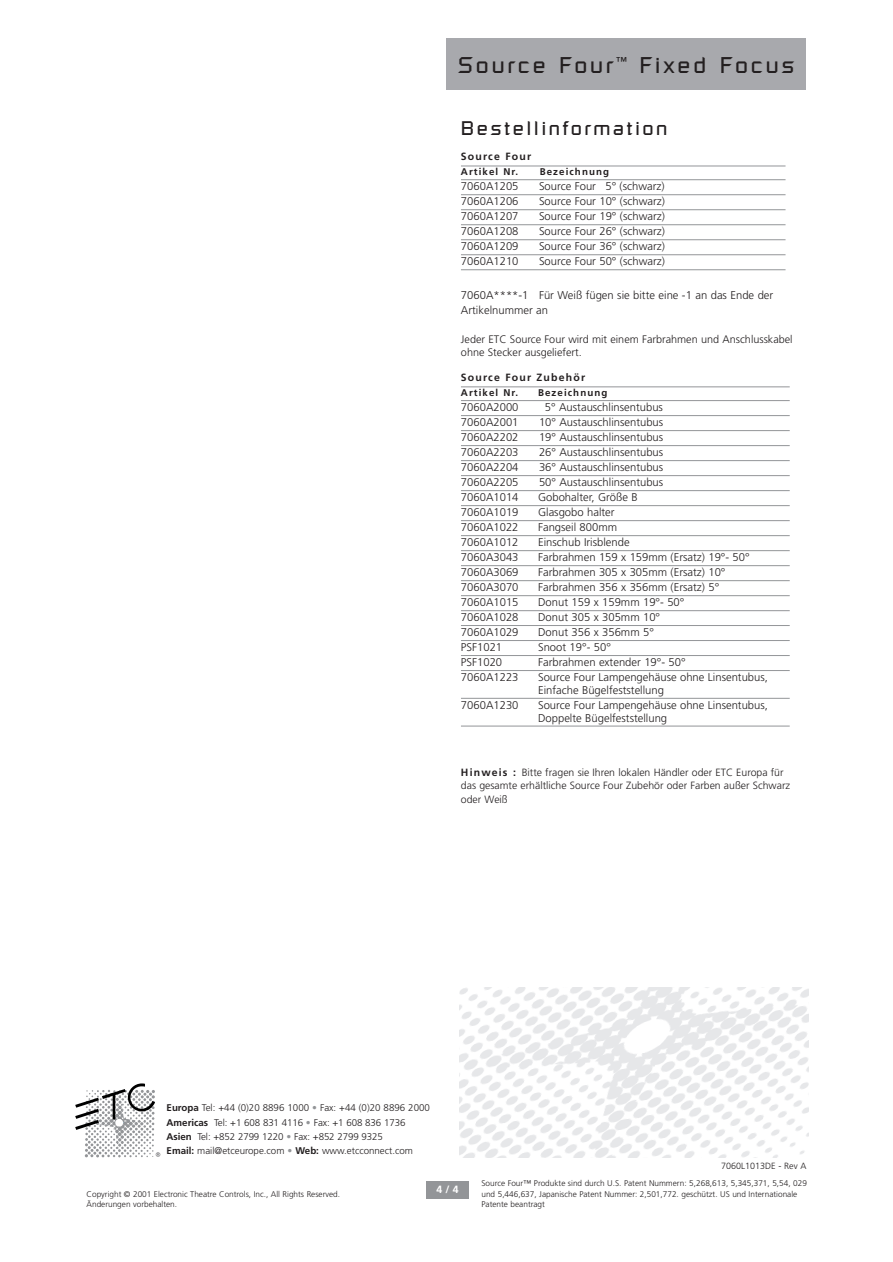
<style>
.page{position:relative;width:893px;height:1262px;background:#fff}
.page>*{position:absolute;margin:0;border:0;box-sizing:border-box;transform-origin:0 0}
.t1{font:22.5px "Russell Square";letter-spacing:.125em;color:#231f20}
.t2{font:19.5px "Russell Square";letter-spacing:.125em;color:#231f20}
.t3{font:300 11.25px/12.8px "Frutiger";color:#231f20}
.t4{font:300 10.8px/13.5px "Frutiger";color:#231f20}
.t5{font:300 10.5px/13.5px "Frutiger";color:#231f20}
.t6{font:700 10.5px "Frutiger";letter-spacing:.11em;color:#231f20}
.t7{font:700 10.5px "Frutiger";color:#fff}
.t8{font:300 9.75px/14.2px "Frutiger";color:#231f20}
.t9{font:700 9.75px "Frutiger";letter-spacing:.11em;color:#231f20}
.t10{font:300 9px "Frutiger";color:#231f20}
.t11{font:300 8.25px/10.5px "Frutiger";color:#231f20}
.s1{font-weight:700}
.s2{font-weight:700;color:#939598}
</style>
<div class="page">
<hr style="left:461px;top:166px;width:324px;height:1px;background:#939598">
<hr style="left:461px;top:179px;width:324px;height:1px;background:#939598">
<hr style="left:461px;top:194px;width:324px;height:1px;background:#939598">
<hr style="left:461px;top:209px;width:324px;height:1px;background:#939598">
<hr style="left:461px;top:224px;width:324px;height:1px;background:#939598">
<hr style="left:461px;top:239px;width:324px;height:1px;background:#939598">
<hr style="left:461px;top:254px;width:324px;height:1px;background:#939598">
<hr style="left:461px;top:269px;width:324px;height:1px;background:#939598">
<hr style="left:461px;top:386px;width:328px;height:1px;background:#939598">
<hr style="left:461px;top:400px;width:328px;height:1px;background:#939598">
<hr style="left:461px;top:415px;width:328px;height:1px;background:#939598">
<hr style="left:461px;top:430px;width:328px;height:1px;background:#939598">
<hr style="left:461px;top:445px;width:328px;height:1px;background:#939598">
<hr style="left:461px;top:460px;width:328px;height:1px;background:#939598">
<hr style="left:461px;top:475px;width:328px;height:1px;background:#939598">
<hr style="left:461px;top:490px;width:328px;height:1px;background:#939598">
<hr style="left:461px;top:505px;width:328px;height:1px;background:#939598">
<hr style="left:461px;top:520px;width:328px;height:1px;background:#939598">
<hr style="left:461px;top:535px;width:328px;height:1px;background:#939598">
<hr style="left:461px;top:550px;width:328px;height:1px;background:#939598">
<hr style="left:461px;top:565px;width:328px;height:1px;background:#939598">
<hr style="left:461px;top:580px;width:328px;height:1px;background:#939598">
<hr style="left:461px;top:595px;width:328px;height:1px;background:#939598">
<hr style="left:461px;top:610px;width:328px;height:1px;background:#939598">
<hr style="left:461px;top:625px;width:328px;height:1px;background:#939598">
<hr style="left:461px;top:640px;width:328px;height:1px;background:#939598">
<hr style="left:461px;top:655px;width:328px;height:1px;background:#939598">
<hr style="left:461px;top:670px;width:328px;height:1px;background:#939598">
<hr style="left:461px;top:698px;width:328px;height:1px;background:#939598">
<hr style="left:461px;top:726px;width:328px;height:1px;background:#939598">
<div style="left:446px;top:38px;width:359px;height:51px;background:#a8a9ad"></div>
<div style="left:426px;top:1181px;width:42px;height:17px;background:#939598"></div>
<img style="left:459px;top:987px;width:349px;height:170px">
<svg style="left:75px;top:1083px;width:85px;height:74px"></svg>
<h1 class="t1" style="left:457px;top:57px;width:338px">Source Four <sup>™</sup> Fixed Focus</h1>
<h2 class="t2" style="left:461px;top:121px;width:208px">Bestellinformation</h2>
<p class="t6" style="left:461px;top:152px;width:72px">Source Four</p>
<p class="t9" style="left:461px;top:168px;width:59px">Artikel Nr.</p>
<p class="t9" style="left:539px;top:168px;width:71px">Bezeichnung</p>
<p class="t3" style="left:461px;top:181px;width:59px">7060A1205</p>
<p class="t3" style="left:539px;top:181px;width:127px">Source Four 5° (schwarz)</p>
<p class="t3" style="left:461px;top:196px;width:59px">7060A1206</p>
<p class="t3" style="left:539px;top:196px;width:127px">Source Four 10° (schwarz)</p>
<p class="t3" style="left:461px;top:211px;width:59px">7060A1207</p>
<p class="t3" style="left:539px;top:211px;width:127px">Source Four 19° (schwarz)</p>
<p class="t3" style="left:461px;top:226px;width:59px">7060A1208</p>
<p class="t3" style="left:539px;top:226px;width:127px">Source Four 26° (schwarz)</p>
<p class="t3" style="left:461px;top:241px;width:59px">7060A1209</p>
<p class="t3" style="left:539px;top:241px;width:127px">Source Four 36° (schwarz)</p>
<p class="t3" style="left:461px;top:256px;width:59px">7060A1210</p>
<p class="t3" style="left:539px;top:256px;width:127px">Source Four 50° (schwarz)</p>
<p class="t3" style="left:461px;top:289px;width:314px;line-height:15px">7060A****-1 Für Weiß fügen sie bitte eine -1 an das Ende der<br>Artikelnummer an</p>
<p class="t4" style="left:461px;top:333px;width:333px">Jeder ETC Source Four wird mit einem Farbrahmen und Anschlusskabel ohne Stecker ausgeliefert.</p>
<p class="t6" style="left:461px;top:373px;width:126px">Source Four Zubehör</p>
<p class="t9" style="left:461px;top:389px;width:59px">Artikel Nr.</p>
<p class="t9" style="left:538px;top:389px;width:71px">Bezeichnung</p>
<p class="t3" style="left:461px;top:402px;width:59px">7060A2000</p>
<p class="t3" style="left:545px;top:402px;width:119px">5° Austauschlinsentubus</p>
<p class="t3" style="left:461px;top:417px;width:59px">7060A2001</p>
<p class="t3" style="left:539px;top:417px;width:126px">10° Austauschlinsentubus</p>
<p class="t3" style="left:461px;top:432px;width:59px">7060A2202</p>
<p class="t3" style="left:539px;top:432px;width:126px">19° Austauschlinsentubus</p>
<p class="t3" style="left:461px;top:447px;width:59px">7060A2203</p>
<p class="t3" style="left:539px;top:447px;width:126px">26° Austauschlinsentubus</p>
<p class="t3" style="left:461px;top:462px;width:59px">7060A2204</p>
<p class="t3" style="left:539px;top:462px;width:126px">36° Austauschlinsentubus</p>
<p class="t3" style="left:461px;top:477px;width:59px">7060A2205</p>
<p class="t3" style="left:539px;top:477px;width:126px">50° Austauschlinsentubus</p>
<p class="t3" style="left:461px;top:492px;width:59px">7060A1014</p>
<p class="t3" style="left:538px;top:492px;width:101px">Gobohalter, Größe B</p>
<p class="t3" style="left:461px;top:507px;width:59px">7060A1019</p>
<p class="t3" style="left:538px;top:507px;width:78px">Glasgobo halter</p>
<p class="t3" style="left:461px;top:522px;width:59px">7060A1022</p>
<p class="t3" style="left:538px;top:522px;width:81px">Fangseil 800mm</p>
<p class="t3" style="left:461px;top:537px;width:59px">7060A1012</p>
<p class="t3" style="left:538px;top:537px;width:93px">Einschub Irisblende</p>
<p class="t3" style="left:461px;top:552px;width:59px">7060A3043</p>
<p class="t3" style="left:538px;top:552px;width:213px">Farbrahmen 159 x 159mm (Ersatz) 19°- 50°</p>
<p class="t3" style="left:461px;top:567px;width:59px">7060A3069</p>
<p class="t3" style="left:538px;top:567px;width:189px">Farbrahmen 305 x 305mm (Ersatz) 10°</p>
<p class="t3" style="left:461px;top:582px;width:59px">7060A3070</p>
<p class="t3" style="left:538px;top:582px;width:183px">Farbrahmen 356 x 356mm (Ersatz) 5°</p>
<p class="t3" style="left:461px;top:597px;width:59px">7060A1015</p>
<p class="t3" style="left:538px;top:597px;width:148px">Donut 159 x 159mm 19°- 50°</p>
<p class="t3" style="left:461px;top:612px;width:59px">7060A1028</p>
<p class="t3" style="left:538px;top:612px;width:124px">Donut 305 x 305mm 10°</p>
<p class="t3" style="left:461px;top:627px;width:59px">7060A1029</p>
<p class="t3" style="left:538px;top:627px;width:117px">Donut 356 x 356mm 5°</p>
<p class="t3" style="left:461px;top:642px;width:43px">PSF1021</p>
<p class="t3" style="left:538px;top:642px;width:74px">Snoot 19°- 50°</p>
<p class="t3" style="left:461px;top:657px;width:43px">PSF1020</p>
<p class="t3" style="left:538px;top:657px;width:149px">Farbrahmen extender 19°- 50°</p>
<p class="t3" style="left:461px;top:672px;width:59px">7060A1223</p>
<p class="t3" style="left:538px;top:672px;width:231px">Source Four Lampengehäuse ohne Linsentubus,<br>Einfache Bügelfeststellung</p>
<p class="t3" style="left:461px;top:699px;width:59px">7060A1230</p>
<p class="t3" style="left:538px;top:699px;width:231px">Source Four Lampengehäuse ohne Linsentubus,<br>Doppelte Bügelfeststellung</p>
<p class="t5" style="left:461px;top:766px;width:331px"><span class="s1">Hinweis :</span> Bitte fragen sie Ihren lokalen Händler oder ETC Europa für das gesamte erhältliche Source Four Zubehör oder Farben außer Schwarz oder Weiß</p>
<p class="t8" style="left:167px;top:1101px;width:265px"><span class="s1">Europa</span> Tel: +44 (0)20 8896 1000 <span class="s2">•</span> Fax: +44 (0)20 8896 2000<br><span class="s1">Americas</span> Tel: +1 608 831 4116 <span class="s2">•</span> Fax: +1 608 836 1736<br><span class="s1">Asien</span> Tel: +852 2799 1220 <span class="s2">•</span> Fax: +852 2799 9325<br><span class="s1">Email:</span> mail@etceurope.com <span class="s2">•</span> <span class="s1">Web:</span> www.etcconnect.com</p>
<p class="t11" style="left:87px;top:1189px;width:255px">Copyright © 2001 Electronic Theatre Controls, Inc., All Rights Reserved.<br>Änderungen vorbehalten.</p>
<p class="t11" style="left:481px;top:1179px;width:327px">Source Four™ Produkte sind durch U.S. Patent Nummern: 5,268,613, 5,345,371, 5,54, 029 und 5,446,637, Japanische Patent Nummer: 2,501,772. geschützt. US und Internationale<br>Patente beantragt</p>
<p class="t10" style="left:721px;top:1162px;width:87px">7060L1013DE - Rev A</p>
<p class="t7" style="left:436px;top:1185px;width:24px">4 / 4</p>
</div>
